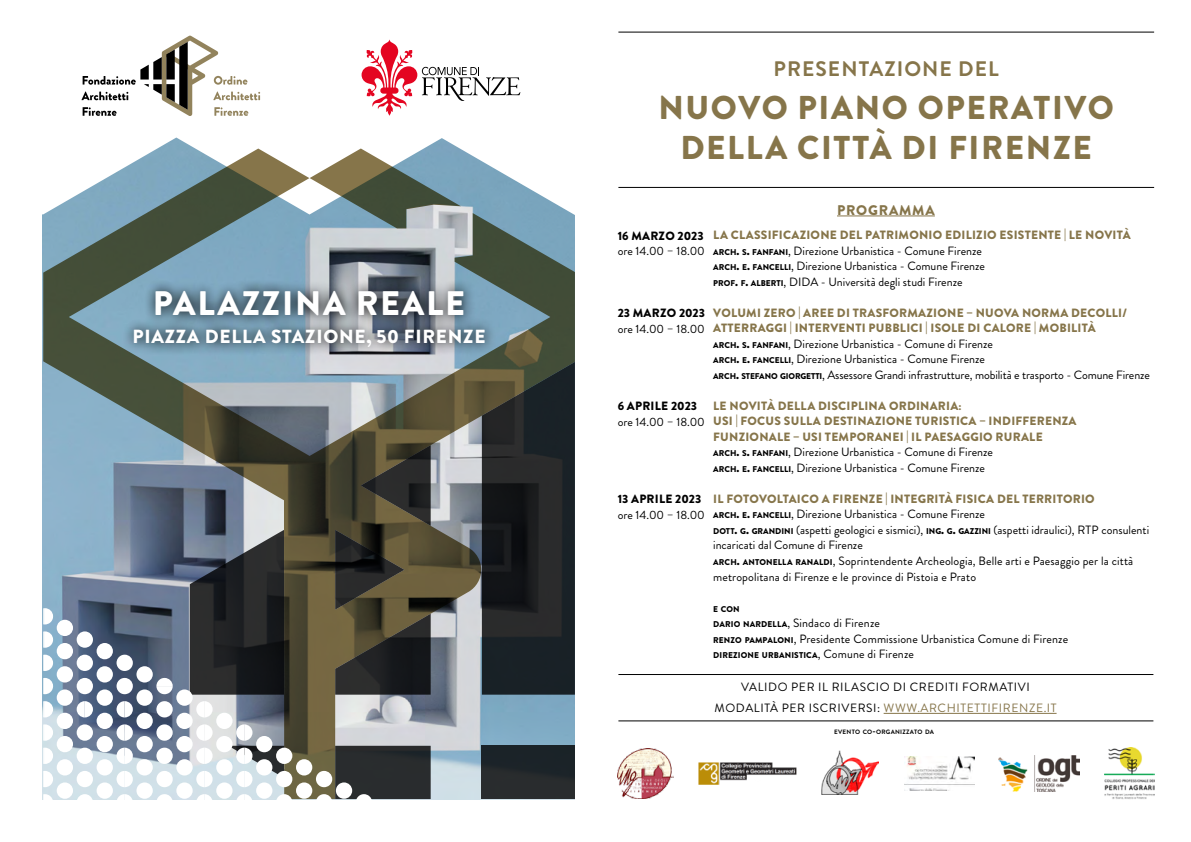
<style>
.page{position:relative;width:1191px;height:842px;background:#fff}
.page>*{position:absolute;margin:0;border:0;box-sizing:border-box;transform-origin:0 0}
.t1{font:900 34px "Brandon Grotesque";letter-spacing:.05em;color:#fff}
.t2{font:900 33px/40px "Brandon Grotesque";letter-spacing:.05em;color:#86754a;text-align:center}
.t3{font:700 21px "Brandon Grotesque";letter-spacing:.05em;color:#86754a}
.t4{font:900 19px "Brandon Grotesque";letter-spacing:.04em;color:#fff}
.t5{font:900 14px "Brandon Grotesque";letter-spacing:.06em;color:#86754a}
.t6{font:12px/15.5px "Brandon Grotesque";color:#000}
.t7{font:900 12px/15.5px "Brandon Grotesque";letter-spacing:.02em;color:#86754a}
.t8{font:12px/21px "Brandon Grotesque";letter-spacing:.05em;color:#000;text-align:center}
.t9{font:900 12px "Brandon Grotesque";letter-spacing:.015em;color:#000}
.t10{font:900 8.4px "Brandon Grotesque";letter-spacing:.015em;color:#000}
.t11{font:700 6.3px "Brandon Grotesque";letter-spacing:.045em;color:#000}
.s1{font-weight:900;color:#86754a}
.s2{font-weight:900;font-size:8.4px}
.s3{font-weight:900}
.s4{font-size:8.4px;color:#000}
.s5{color:#000}
.s6{font-weight:400;color:#000}
.s7{font-weight:400;font-size:12px}
.s8{color:#86754a}
.s9{font-size:9px}
</style>
<div class="page">
<hr style="left:618px;top:32px;width:536px;height:1px;background:#000">
<hr style="left:618px;top:187px;width:536px;height:1px;background:#000">
<hr style="left:618px;top:720px;width:535px;height:1px;background:#000">
<hr style="left:618px;top:674px;width:535px;height:1px;background:#000">
<svg style="left:81px;top:36px;width:179px;height:80px"></svg>
<svg style="left:43px;top:148px;width:532px;height:651px;background:#6e797a"></svg>
<div style="left:296px;top:759px;width:16px;height:16px;background:#fff;border-radius:50%"></div>
<svg style="left:316px;top:746px;width:115px;height:54px;background:#464845"></svg>
<div style="left:296px;top:782px;width:16px;height:17px;background:#fff;border-radius:50%"></div>
<div style="left:97px;top:643px;width:16px;height:16px;background:#fff;border-radius:50%"></div>
<div style="left:97px;top:666px;width:16px;height:16px;background:#fff;border-radius:50%"></div>
<div style="left:97px;top:689px;width:16px;height:17px;background:#fff;border-radius:50%"></div>
<div style="left:97px;top:713px;width:16px;height:16px;background:#fff;border-radius:50%"></div>
<div style="left:97px;top:736px;width:16px;height:16px;background:#fff;border-radius:50%"></div>
<div style="left:97px;top:759px;width:16px;height:16px;background:#fff;border-radius:50%"></div>
<div style="left:97px;top:782px;width:16px;height:17px;background:#fff;border-radius:50%"></div>
<svg style="left:77px;top:631px;width:16px;height:17px"></svg>
<div style="left:57px;top:620px;width:16px;height:16px;background:#fff;border-radius:50%"></div>
<div style="left:57px;top:643px;width:16px;height:16px;background:#fff;border-radius:50%"></div>
<svg style="left:77px;top:655px;width:16px;height:16px"></svg>
<div style="left:57px;top:666px;width:16px;height:16px;background:#fff;border-radius:50%"></div>
<svg style="left:77px;top:678px;width:16px;height:16px"></svg>
<svg style="left:77px;top:701px;width:16px;height:16px"></svg>
<div style="left:57px;top:689px;width:16px;height:17px;background:#fff;border-radius:50%"></div>
<div style="left:77px;top:724px;width:16px;height:17px;background:#fff;border-radius:8px"></div>
<div style="left:57px;top:713px;width:16px;height:16px;background:#fff;border-radius:50%"></div>
<div style="left:77px;top:748px;width:16px;height:16px;background:#fff;border-radius:8px"></div>
<div style="left:57px;top:736px;width:16px;height:16px;background:#fff;border-radius:50%"></div>
<svg style="left:77px;top:771px;width:16px;height:16px"></svg>
<div style="left:57px;top:759px;width:16px;height:16px;background:#fff;border-radius:50%"></div>
<svg style="left:77px;top:794px;width:16px;height:6px"></svg>
<div style="left:57px;top:782px;width:16px;height:17px;background:#fff;border-radius:50%"></div>
<svg style="left:43px;top:608px;width:10px;height:16px"></svg>
<svg style="left:43px;top:631px;width:10px;height:17px"></svg>
<svg style="left:43px;top:655px;width:10px;height:16px"></svg>
<svg style="left:43px;top:678px;width:10px;height:16px"></svg>
<svg style="left:43px;top:701px;width:10px;height:16px"></svg>
<svg style="left:43px;top:724px;width:10px;height:17px"></svg>
<svg style="left:43px;top:748px;width:10px;height:16px"></svg>
<svg style="left:43px;top:771px;width:10px;height:16px"></svg>
<svg style="left:43px;top:794px;width:10px;height:6px"></svg>
<svg style="left:116px;top:530px;width:176px;height:270px"></svg>
<hr style="left:837px;top:216px;width:98px;height:1px;background:#86754a">
<svg style="left:121px;top:278px;width:375px;height:80px;background:#708796"></svg>
<svg style="left:361px;top:39px;width:159px;height:77px"></svg>
<img style="left:699px;top:762px;width:97px;height:22px">
<img style="left:821px;top:750px;width:58px;height:45px">
<img style="left:904px;top:757px;width:70px;height:33px">
<img style="left:999px;top:755px;width:80px;height:36px">
<img style="left:617px;top:748px;width:57px;height:50px">
<img style="left:1104px;top:747px;width:50px;height:52px">
<hr style="left:883px;top:713px;width:173px;height:1px;background:#86754a">
<h1 class="t1" style="left:153px;top:279px;width:314px">PALAZZINA REALE</h1>
<h3 class="t4" style="left:133px;top:323px;width:354px">PIAZZA DELLA STAZIONE, 50 FIRENZE</h3>
<h3 class="t3" style="left:773px;top:54px;width:227px">PRESENTAZIONE DEL</h3>
<h2 class="t2" style="left:658px;top:88px;width:457px">NUOVO PIANO OPERATIVO<br>DELLA CITTÀ DI FIRENZE</h2>
<p class="t9" style="left:617px;top:227px;width:87px">16 MARZO 2023</p>
<p class="t6" style="left:617px;top:243px;width:89px">ore 14.00 – 18.00</p>
<p class="t9" style="left:617px;top:304px;width:89px">23 MARZO 2023</p>
<p class="t6" style="left:617px;top:321px;width:89px">ore 14.00 – 18.00</p>
<p class="t9" style="left:617px;top:397px;width:81px">6 APRILE 2023</p>
<p class="t6" style="left:617px;top:414px;width:89px">ore 14.00 – 18.00</p>
<p class="t9" style="left:617px;top:490px;width:85px">13 APRILE 2023</p>
<p class="t6" style="left:617px;top:507px;width:89px">ore 14.00 – 18.00</p>
<p class="t5" style="left:837px;top:200px;width:99px">PROGRAMMA</p>
<p class="t6" style="left:713px;top:228px;width:419px"><span class="s1">LA CLASSIFICAZIONE DEL PATRIMONIO EDILIZIO ESISTENTE | LE NOVITÀ </span><span class="s2">ARCH</span><span class="s3">.</span> <span class="s2">S</span><span class="s3">.</span> <span class="s2">FANFANI</span>, Direzione Urbanistica - Comune Firenze<br><span class="s2">ARCH</span><span class="s3">.</span> <span class="s2">E</span><span class="s3">.</span> <span class="s2">FANCELLI</span>, Direzione Urbanistica - Comune Firenze<br><span class="s2">PROF</span><span class="s3">.</span> <span class="s2">F</span><span class="s3">.</span> <span class="s2">ALBERTI</span>, DIDA - Università degli studi Firenze</p>
<p class="t6" style="left:713px;top:305px;width:438px"><span class="s1">VOLUMI ZERO | AREE DI TRASFORMAZIONE – NUOVA NORMA DECOLLI/ ATTERRAGGI | INTERVENTI PUBBLICI | ISOLE DI CALORE | MOBILITÀ<br></span><span class="s2">ARCH</span><span class="s3">.</span> <span class="s2">S</span><span class="s3">.</span> <span class="s2">FANFANI</span>, Direzione Urbanistica - Comune di Firenze<br><span class="s2">ARCH</span><span class="s3">.</span> <span class="s2">E</span><span class="s3">.</span> <span class="s2">FANCELLI</span>, Direzione Urbanistica - Comune Firenze<br><span class="s2">ARCH</span><span class="s3">.</span> <span class="s2">STEFANO GIORGETTI</span>, Assessore Grandi infrastrutture, mobilità e trasporto - Comune Firenze</p>
<p class="t7" style="left:713px;top:398px;width:365px">LE NOVITÀ DELLA DISCIPLINA ORDINARIA:<br>USI | FOCUS SULLA DESTINAZIONE TURISTICA – INDIFFERENZA FUNZIONALE – USI TEMPORANEI | IL PAESAGGIO RURALE<br><span class="s4">ARCH</span><span class="s5">.</span> <span class="s4">S</span><span class="s5">.</span> <span class="s4">FANFANI</span><span class="s6">, Direzione Urbanistica - Comune di Firenze<br></span><span class="s4">ARCH</span><span class="s5">.</span> <span class="s4">E</span><span class="s5">.</span> <span class="s4">FANCELLI</span><span class="s6">, Direzione Urbanistica - Comune Firenze</span></p>
<p class="t6" style="left:713px;top:491px;width:437px"><span class="s1">IL FOTOVOLTAICO A FIRENZE | INTEGRITÀ FISICA DEL TERRITORIO<br></span><span class="s2">ARCH</span><span class="s3">.</span> <span class="s2">E</span><span class="s3">.</span> <span class="s2">FANCELLI</span>, Direzione Urbanistica - Comune Firenze<br><span class="s2">DOTT</span><span class="s3">.</span> <span class="s2">G</span><span class="s3">.</span> <span class="s2">GRANDINI</span> (aspetti geologici e sismici), <span class="s2">ING</span><span class="s3">.</span> <span class="s2">G</span><span class="s3">.</span> <span class="s2">GAZZINI</span> (aspetti idraulici), RTP consulenti incaricati dal Comune di Firenze<br><span class="s2">ARCH</span><span class="s3">.</span> <span class="s2">ANTONELLA RANALDI</span>, Soprintendente Archeologia, Belle arti e Paesaggio per la città metropolitana di Firenze e le province di Pistoia e Prato</p>
<p class="t10" style="left:713px;top:603px;width:28px">E CON</p>
<p class="t6" style="left:713px;top:615px;width:356px"><span class="s2">DARIO NARDELLA</span>, Sindaco di Firenze<br><span class="s2">RENZO PAMPALONI</span>, Presidente Commissione Urbanistica Comune di Firenze</p>
<p class="t10" style="left:713px;top:649px;width:202px">DIREZIONE URBANISTICA<span class="s7">, Comune di Firenze</span></p>
<p class="t8" style="left:714px;top:677px;width:343px">VALIDO PER IL RILASCIO DI CREDITI FORMATIVI<br>MODALITÀ PER ISCRIVERSI: <span class="s8">WWW.ARCHITETTIFIRENZE.IT</span></p>
<p class="t11" style="left:834px;top:728px;width:101px">EVENTO CO<span class="s9">-</span>ORGANIZZATO DA</p>
</div>
